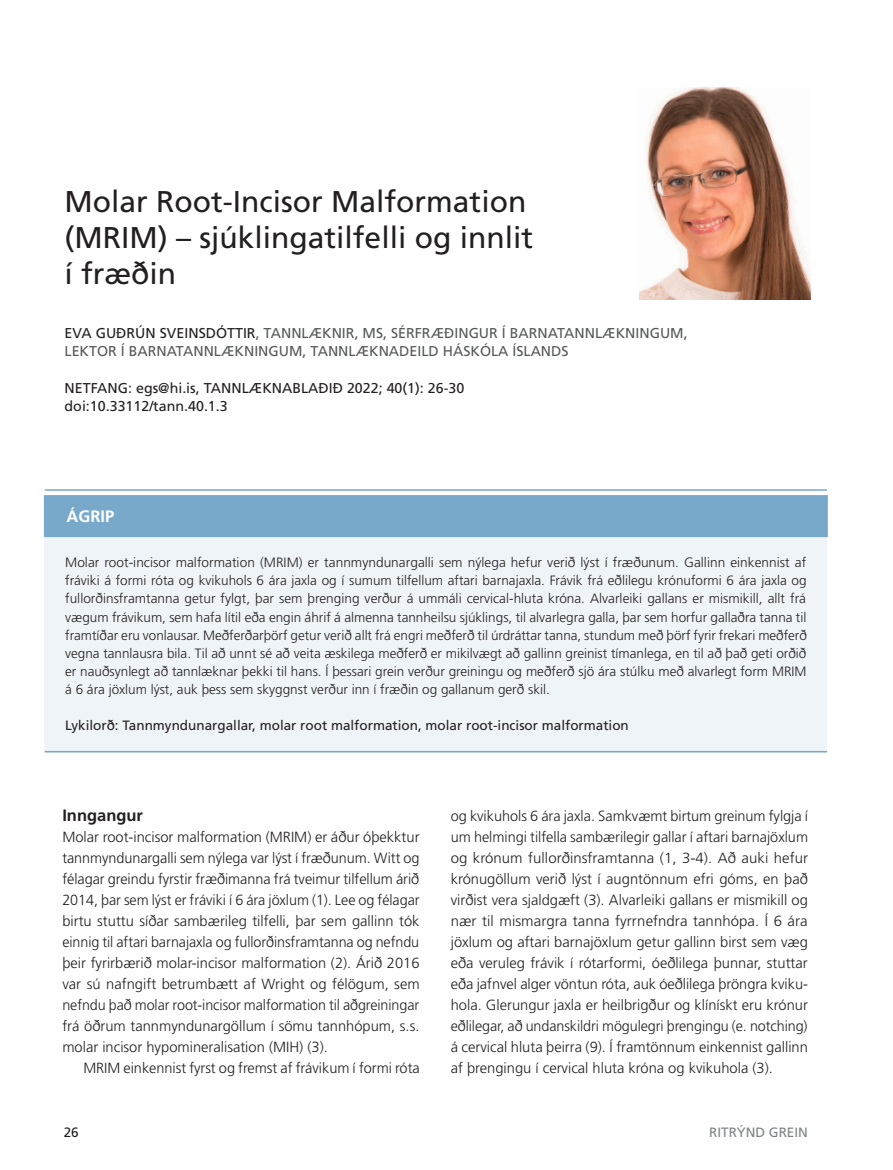
<style>
.page{position:relative;width:893px;height:1170px;background:#fff}
.page>*{position:absolute;margin:0;border:0;box-sizing:border-box;transform-origin:0 0}
.t1{font:30px/36px "Frutiger LT Std";color:#231f20}
.t2{font:700 16.5px "Frutiger LT Std";color:#231f20}
.t3{font:700 16.5px "Frutiger LT Std";color:#fff}
.t4{font:300 14.7px/21px "Frutiger LT Std";color:#231f20;text-align:justify}
.t5{font:14.25px/18px "Frutiger LT Std";color:#57585a}
.t6{font:14.25px/18px "Frutiger LT Std";color:#231f20}
.t7{font:300 13.5px/18px "Frutiger LT Std";color:#231f20;text-align:justify}
.t8{font:13.5px "Frutiger LT Std";color:#231f20}
.t9{font:13.5px "Frutiger LT Std";color:#808285}
.s1{color:#231f20}
</style>
<div class="page">
<div style="left:45px;top:502px;width:782px;height:250px;background:#eff4f8"></div>
<hr style="left:45px;top:489px;width:782px;height:1px;background:#78a9cb">
<hr style="left:45px;top:750px;width:782px;height:2px;background:#78a9cb">
<div style="left:45px;top:496px;width:782px;height:40px;background:#78a9cb"></div>
<div style="left:44px;top:495px;width:784px;height:42px;border:2px solid #78a9cb"></div>
<img style="left:640px;top:87px;width:170px;height:213px">
<h1 class="t1" style="left:65px;top:184px;width:470px">Molar Root-Incisor Malformation (MRIM) – sjúklingatilfelli og innlit í fræðin</h1>
<p class="t5" style="left:65px;top:324px;width:625px"><span class="s1">EVA GUÐRÚN SVEINSDÓTTIR</span>, TANNLÆKNIR, MS, SÉRFRÆÐINGUR Í BARNATANNLÆKNINGUM,<br>LEKTOR Í BARNATANNLÆKNINGUM, TANNLÆKNADEILD HÁSKÓLA ÍSLANDS</p>
<p class="t6" style="left:65px;top:378px;width:401px">NETFANG: egs@hi.is, TANNLÆKNABLAÐIÐ 2022; 40(1): 26-30 doi:10.33112/tann.40.1.3</p>
<p class="t3" style="left:67px;top:507px;width:49px">ÁGRIP</p>
<p class="t7" style="left:65px;top:554px;width:743px">Molar root-incisor malformation (MRIM) er tannmyndunargalli sem nýlega hefur verið lýst í fræðunum. Gallinn einkennist af fráviki á formi róta og kvikuhols 6 ára jaxla og í sumum tilfellum aftari barnajaxla. Frávik frá eðlilegu krónuformi 6 ára jaxla og fullorðinsframtanna getur fylgt, þar sem þrenging verður á ummáli cervical-hluta króna. Alvarleiki gallans er mismikill, allt frá vægum frávikum, sem hafa lítil eða engin áhrif á almenna tannheilsu sjúklings, til alvarlegra galla, þar sem horfur gallaðra tanna til framtíðar eru vonlausar. Meðferðarþörf getur verið allt frá engri meðferð til úrdráttar tanna, stundum með þörf fyrir frekari meðferð vegna tannlausra bila. Til að unnt sé að veita æskilega meðferð er mikilvægt að gallinn greinist tímanlega, en til að það geti orðið er nauðsynlegt að tannlæknar þekki til hans. Í þessari grein verður greiningu og meðferð sjö ára stúlku með alvarlegt form MRIM á 6 ára jöxlum lýst, auk þess sem skyggnst verður inn í fræðin og gallanum gerð skil.</p>
<p class="t8" style="left:65px;top:717px;width:565px">Lykilorð: Tannmyndunargallar, molar root malformation, molar root-incisor malformation</p>
<p class="t2" style="left:62px;top:805px;width:82px">Inngangur</p>
<p class="t4" style="left:62px;top:826px;width:359px">Molar root-incisor malformation (MRIM) er áður óþekktur tannmyndunargalli sem nýlega var lýst í fræðunum. Witt og félagar greindu fyrstir fræðimanna frá tveimur tilfellum árið 2014, þar sem lýst er fráviki í 6 ára jöxlum (1). Lee og félagar birtu stuttu síðar sambærileg tilfelli, þar sem gallinn tók einnig til aftari barnajaxla og fullorðinsframtanna og nefndu þeir fyrirbærið molar-incisor malformation (2). Árið 2016 var sú nafngift betrumbætt af Wright og félögum, sem nefndu það molar root-incisor malformation til aðgreiningar frá öðrum tannmyndunargöllum í sömu tannhópum, s.s. molar incisor hypomineralisation (MIH) (3).</p>
<p class="t4" style="left:83px;top:1057px;width:338px">MRIM einkennist fyrst og fremst af frávikum í formi róta</p>
<p class="t4" style="left:451px;top:805px;width:359px">og kvikuhols 6 ára jaxla. Samkvæmt birtum greinum fylgja í um helmingi tilfella sambærilegir gallar í aftari barnajöxlum og krónum fullorðinsframtanna (1, 3-4). Að auki hefur krónugöllum verið lýst í augntönnum efri góms, en það virðist vera sjaldgæft (3). Alvarleiki gallans er mismikill og nær til mismargra tanna fyrrnefndra tannhópa. Í 6 ára jöxlum og aftari barnajöxlum getur gallinn birst sem væg eða veruleg frávik í rótarformi, óeðlilega þunnar, stuttar eða jafnvel alger vöntun róta, auk óeðlilega þröngra kviku&shy;hola. Glerungur jaxla er heilbrigður og klínískt eru krónur eðlilegar, að undanskildri mögulegri þrengingu (e. notching) á cervical hluta þeirra (9). Í framtönnum einkennist gallinn af þrengingu í cervical hluta króna og kvikuhola (3).</p>
<p class="t8" style="left:64px;top:1124px;width:17px">26</p>
<p class="t9" style="left:709px;top:1124px;width:100px">RITRÝND GREIN</p>
</div>
